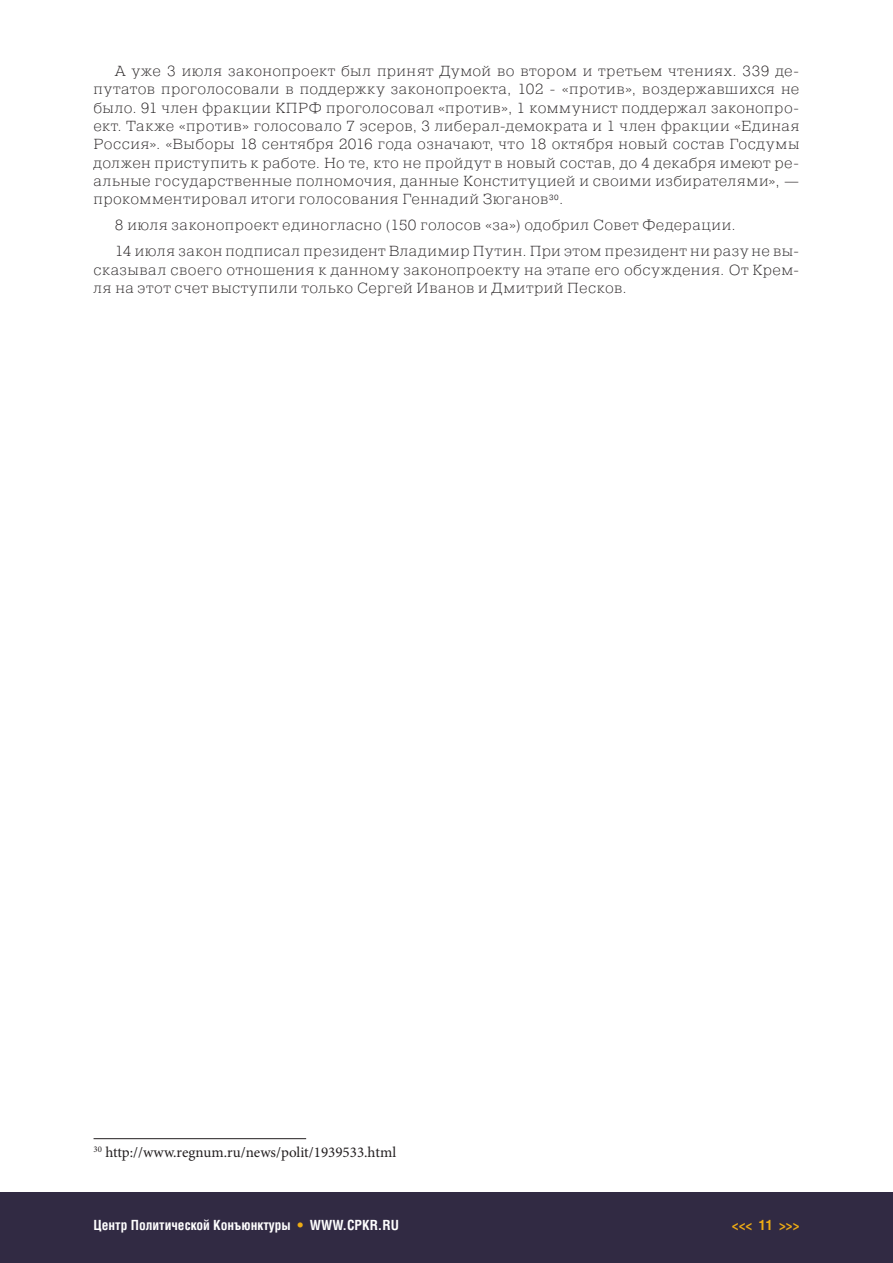
<style>
.page{position:relative;width:893px;height:1263px;background:#fff}
.page>*{position:absolute;margin:0;border:0;box-sizing:border-box;transform-origin:0 0}
.t1{font:15px "Minion Pro";color:#231f20}
.t2{font:200 14.55px/18.3px "Pragmatica Slab";letter-spacing:.035em;color:#231f20;scale:1.05 1}
.t3{font:700 13.5px "AG Letterica Condensed C";color:#fff}
.t4{font:700 13.5px "AG Letterica Condensed C";color:#edab14}
.s1{color:#edab14}
</style>
<div class="page">
<div style="left:0;top:1193px;width:893px;height:70px;background:#312a43"></div>
<hr style="left:94px;top:1138px;width:212px;height:1px;background:#231f20">
<p class="t2" style="left:94px;top:62px;width:674px;text-align:justify;text-indent:21px">А уже 3 июля законопроект был принят Думой во втором и третьем чтениях. 339 де&shy;путатов проголосовали в поддержку законопроекта, 102 - «против», воздержавшихся не было. 91 член фракции КПРФ проголосовал «против», 1 коммунист поддержал законопро&shy;ект. Также «против» голосовало 7 эсеров, 3 либерал-демократа и 1 член фракции «Единая Россия». «Выборы 18 сентября 2016 года означают, что 18 октября новый состав Госдумы должен приступить к работе. Но те, кто не пройдут в новый состав, до 4 декабря имеют ре&shy;альные государственные полномочия, данные Конституцией и своими избирателями», — прокомментировал итоги голосования Геннадий Зюганов<sup>30</sup>.</p>
<p class="t2" style="left:115px;top:212px;width:653px;line-height:26px">8 июля законопроект единогласно (150 голосов «за») одобрил Совет Федерации.<br>14 июля закон подписал президент Владимир Путин. При этом президент ни разу не вы-</p>
<p class="t2" style="left:94px;top:261px;width:674px">сказывал своего отношения к данному законопроекту на этапе его обсуждения. От Крем&shy;ля на этот счет выступили только Сергей Иванов и Дмитрий Песков.</p>
<p class="t1" style="left:94px;top:1142px;width:304px"><sup>30</sup> http://www.regnum.ru/news/polit/1939533.html</p>
<p class="t3" style="left:94px;top:1217px;width:307px">Центр Политической Конъюнктуры <span class="s1">•</span> WWW.CPKR.RU</p>
<p class="t4" style="left:732px;top:1217px;width:69px">&lt;&lt;&lt; 11 &gt;&gt;&gt;</p>
</div>
